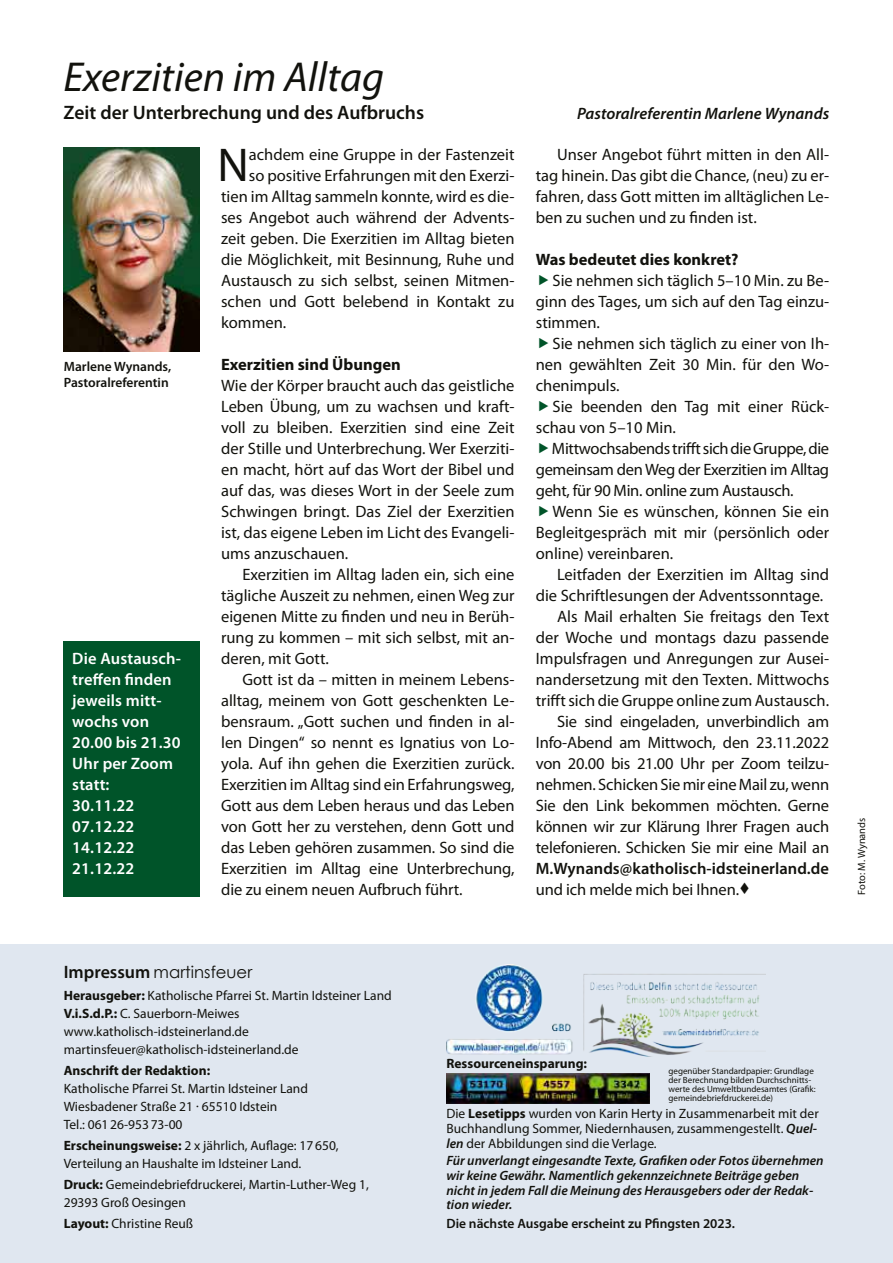
<style>
.page{position:relative;width:893px;height:1263px;background:#fff}
.page>*{position:absolute;margin:0;border:0;box-sizing:border-box;transform-origin:0 0}
.t1{font:47.7px "Myriad Pro";color:#12120d}
.t2{font:italic 42px "Myriad Pro";color:#12120d}
.t3{font:600 19.5px "Myriad Pro";color:#12120d}
.t4{font:16.5px/21px "Myriad Pro";color:#12120d;text-align:justify}
.t5{font:600 16.5px/21px "Myriad Pro";letter-spacing:.01em;color:#fff}
.t6{font:600 16.5px/21px "Myriad Pro";letter-spacing:.005em;color:#12120d}
.t7{font:700 16.5px "Myriad Pro";color:#12120d}
.t8{font:italic 600 16.5px "Myriad Pro";color:#12120d}
.t9{font:16.5px "Century Gothic";color:#12120d}
.t10{font:13.5px/18px "Myriad Pro";color:#12120d}
.t11{font:italic 600 13.5px/14.9px "Myriad Pro";color:#12120d}
.t12{font:600 13.5px/16.5px "Myriad Pro";color:#12120d}
.t13{font:700 13.5px "Myriad Pro";color:#12120d}
.t14{font:13.5px "Century Gothic";letter-spacing:.01em;color:#12120d}
.t15{font:10.5px "Myriad Pro";color:#12120d}
.t16{font:9px/9px "Myriad Pro";color:#12120d}
.s1{font-weight:400}
.s2{font-family:"Myriad Pro";font-weight:600;font-size:18px}
.s3{font-weight:700}
.s4{font-family:"Myriad Pro";font-weight:700;font-size:15px}
.s5{font-family:"Myriad Pro";font-size:15px}
.s6{font-size:12px}
.s7{font-weight:600;font-style:italic}
</style>
<div class="page">
<div style="left:0;top:944px;width:893px;height:319px;background:#e0e7f0"></div>
<img style="left:64px;top:148px;width:136px;height:204px">
<div style="left:64px;top:641px;width:136px;height:255px;background:#005429"></div>
<img style="left:446px;top:964px;width:319px;height:92px">
<img style="left:446px;top:1073px;width:204px;height:30px">
<h2 class="t2" style="left:64px;top:51px;width:322px">Exerzitien im Alltag</h2>
<p class="t3" style="left:64px;top:100px;width:362px">Zeit der Unterbrechung und des Aufbruchs</p>
<p class="t8" style="left:577px;top:103px;width:254px">Pastoralreferentin Marlene Wynands</p>
<h1 class="t1" style="left:217px;top:135px;width:33px">N</h1>
<p class="t4" style="left:249px;top:143px;width:267px">achdem eine Gruppe in der Fastenzeit</p>
<p class="t4" style="left:536px;top:144px;width:295px;text-indent:21px">Unser Angebot führt mitten in den All&shy;tag hinein. Das gibt die Chance, (neu) zu er&shy;fahren, dass Gott mitten im alltäglichen Le&shy;ben zu suchen und zu finden ist.</p>
<p class="t7" style="left:536px;top:249px;width:204px">Was bedeutet dies konkret?</p>
<p class="t4" style="left:536px;top:270px;width:295px;text-indent:17px">Sie nehmen sich täglich 5–10 Min. zu Be&shy;ginn des Tages, um sich auf den Tag einzu&shy;stimmen.</p>
<p class="t4" style="left:536px;top:333px;width:295px;text-indent:17px">Sie nehmen sich täglich zu einer von Ih&shy;nen gewählten Zeit 30 Min. für den Wo&shy;chenimpuls.</p>
<p class="t4" style="left:536px;top:396px;width:295px;text-indent:17px">Sie beenden den Tag mit einer Rück&shy;schau von 5–10 Min.</p>
<p class="t4" style="left:536px;top:438px;width:295px;text-indent:16px">Mittwochsabends trifft sich die Gruppe, die gemeinsam den Weg der Exerzitien im Alltag geht, für 90 Min. online zum Austausch.</p>
<p class="t4" style="left:536px;top:501px;width:295px;text-indent:17px">Wenn Sie es wünschen, können Sie ein Begleitgespräch mit mir (persönlich oder online) vereinbaren.</p>
<p class="t4" style="left:557px;top:564px;width:274px">Leitfaden der Exerzitien im Alltag sind</p>
<p class="t4" style="left:536px;top:585px;width:289px">die Schriftlesungen der Adventssonntage.</p>
<p class="t4" style="left:557px;top:606px;width:274px">Als Mail erhalten Sie freitags den Text</p>
<p class="t4" style="left:536px;top:627px;width:295px">der Woche und montags dazu passende</p>
<p class="t4" style="left:536px;top:648px;width:295px">Impulsfragen und Anregungen zur Ausei-</p>
<p class="t4" style="left:536px;top:669px;width:295px">nandersetzung mit den Texten. Mittwochs</p>
<p class="t4" style="left:536px;top:690px;width:295px">trifft sich die Gruppe online zum Austausch.</p>
<p class="t4" style="left:557px;top:711px;width:274px">Sie sind eingeladen, unverbindlich am</p>
<p class="t4" style="left:536px;top:732px;width:295px">Info-Abend am Mittwoch, den 23.11.2022</p>
<p class="t4" style="left:536px;top:753px;width:294px">von 20.00 bis 21.00 Uhr per Zoom teilzu-</p>
<p class="t4" style="left:536px;top:774px;width:295px">nehmen. Schicken Sie mir eine Mail zu, wenn</p>
<p class="t4" style="left:536px;top:795px;width:295px">Sie den Link bekommen möchten. Gerne</p>
<p class="t4" style="left:536px;top:816px;width:295px">können wir zur Klärung Ihrer Fragen auch</p>
<p class="t4" style="left:536px;top:837px;width:295px">telefonieren. Schicken Sie mir eine Mail an</p>
<p class="t6" style="left:536px;top:858px;width:295px">M.Wynands@katholisch-idsteinerland.de <span class="s1">und ich melde mich bei Ihnen.</span>•</p>
<p class="t4" style="left:249px;top:164px;width:267px">so positive Erfahrungen mit den Exerzi-</p>
<p class="t4" style="left:221px;top:185px;width:295px">tien im Alltag sammeln konnte, wird es die-</p>
<p class="t4" style="left:221px;top:206px;width:295px">ses Angebot auch während der Advents-</p>
<p class="t4" style="left:221px;top:227px;width:295px">zeit geben. Die Exerzitien im Alltag bieten</p>
<p class="t4" style="left:221px;top:248px;width:295px">die Möglichkeit, mit Besinnung, Ruhe und</p>
<p class="t4" style="left:221px;top:269px;width:295px">Austausch zu sich selbst, seinen Mitmen-</p>
<p class="t4" style="left:221px;top:290px;width:295px">schen und Gott belebend in Kontakt zu</p>
<p class="t4" style="left:221px;top:312px;width:67px">kommen.</p>
<p class="t7" style="left:221px;top:353px;width:181px">Exerzitien sind Übungen</p>
<p class="t4" style="left:221px;top:374px;width:295px">Wie der Körper braucht auch das geistliche Leben Übung, um zu wachsen und kraft&shy;voll zu bleiben. Exerzitien sind eine Zeit der Stille und Unterbrechung. Wer Exerziti&shy;en macht, hört auf das Wort der Bibel und auf das, was dieses Wort in der Seele zum Schwingen bringt. Das Ziel der Exerzitien ist, das eigene Leben im Licht des Evangeli&shy;ums anzuschauen.</p>
<p class="t4" style="left:221px;top:564px;width:295px;text-indent:21px">Exerzitien im Alltag laden ein, sich eine tägliche Auszeit zu nehmen, einen Weg zur eigenen Mitte zu finden und neu in Berüh&shy;rung zu kommen – mit sich selbst, mit an&shy;deren, mit Gott.</p>
<p class="t4" style="left:221px;top:669px;width:295px;text-indent:21px">Gott ist da – mitten in meinem Lebens&shy;alltag, meinem von Gott geschenkten Le&shy;bensraum. „Gott suchen und finden in al&shy;len Dingen“ so nennt es Ignatius von Lo&shy;yola. Auf ihn gehen die Exerzitien zurück.<br>Exerzitien im Alltag sind ein Erfahrungsweg, Gott aus dem Leben heraus und das Leben von Gott her zu verstehen, denn Gott und das Leben gehören zusammen. So sind die Exerzitien im Alltag eine Unterbrechung, die zu einem neuen Aufbruch führt.</p>
<p class="t12" style="left:64px;top:357px;width:109px">Marlene Wynands,<br>Pastoralreferentin</p>
<p class="t5" style="left:72px;top:647px;width:110px">Die Austausch&shy;treffen finden jeweils mitt&shy;wochs von<br>20.00 bis 21.30<br>Uhr per Zoom statt:<br>30.11.22<br>07.12.22<br>14.12.22<br>21.12.22</p>
<p class="t9" style="left:64px;top:960px;width:190px"><span class="s2">Impressum</span> martinsfeuer</p>
<p class="t10" style="left:64px;top:986px;width:330px"><span class="s3">Herausgeber:</span> Katholische Pfarrei St. Martin Idsteiner Land <span class="s3">V.i.S.d.P.:</span> C. Sauerborn-Meiwes www.katholisch-idsteinerland.de martinsfeuer@katholisch-idsteinerland.de</p>
<p class="t13" style="left:64px;top:1061px;width:148px">Anschrift der Redaktion:</p>
<p class="t10" style="left:64px;top:1079px;width:246px">Katholische Pfarrei St. Martin Idsteiner Land<br>Wiesbadener Straße 21 · 65510 Idstein<br>Tel.: 06126-95373-00</p>
<p class="t10" style="left:64px;top:1136px;width:276px"><span class="s3">Erscheinungsweise:</span> 2 x jährlich, Aufage: 17650,<br>Verteilung an Haushalte im Idsteiner Land.</p>
<p class="t10" style="left:64px;top:1175px;width:306px"><span class="s3">Druck:</span> Gemeindebriefdruckerei, Martin-Luther-Weg 1,<br>29393 Groß Oesingen</p>
<p class="t10" style="left:64px;top:1214px;width:131px"><span class="s3">Layout:</span> Christine Reuß</p>
<p class="t14" style="left:64px;top:1216px;width:198px"><span class="s4">10</span> <span class="s5">|</span> martinsfeuer <span class="s6">advent 2022</span></p>
<p class="t13" style="left:446px;top:1055px;width:142px">Ressourceneinsparung:</p>
<p class="t10" style="left:446px;top:1106px;width:374px;line-height:14.9px">Die <span class="s3">Lesetipps</span> wurden von Karin Herty in Zusammenarbeit mit der<br>Buchhandlung Sommer, Niedernhausen, zusammengestellt. <span class="s7">Quel&shy;len</span> der Abbildungen sind die Verlage.</p>
<p class="t11" style="left:446px;top:1152px;width:379px">Für unverlangt eingesandte Texte, Grafiken oder Fotos übernehmen wir keine Gewähr. Namentlich gekennzeichnete Beiträge geben nicht in jedem Fall die Meinung des Herausgebers oder der Redak&shy;tion wieder.</p>
<p class="t12" style="left:446px;top:1214px;width:290px">Die nächste Ausgabe erscheint zu Pfingsten 2023.</p>
<p class="t16" style="left:668px;top:1067px;width:149px">gegenüber Standardpapier: Grundlage der Berechnung bilden Durchschnitts&shy;werte des Umweltbundesamtes (Grafik: gemeindebriefdruckerei.de)</p>
<p class="t15" style="left:855px;top:895px;width:79px;rotate:-90deg">Foto: M. Wynands</p>
</div>
